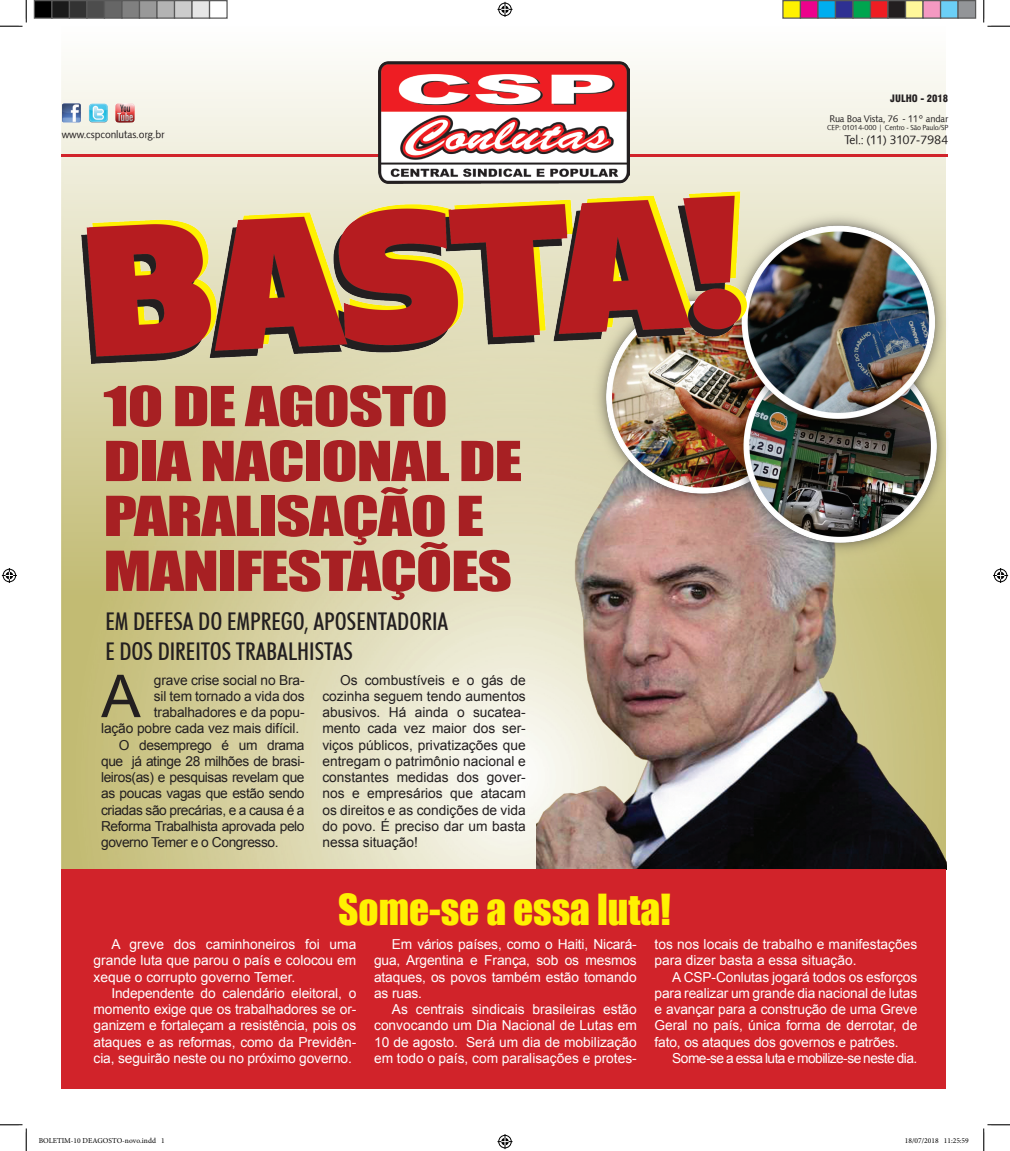
<style>
.page{position:relative;width:1010px;height:1151px;background:#fff}
.page>*{position:absolute;margin:0;border:0;box-sizing:border-box;transform-origin:0 0}
.t1{font:59.12px "Arial";color:#231f20}
.t2{font:50.88px/54.9px "Impact";letter-spacing:-.02em;color:#a72023;scale:1.31 1}
.t3{font:39.38px "Impact";color:#fff101}
.t4{font:500 condensed 24.5px "Futura BT";color:#231f20}
.t5{font:13.75px/16.2px "Arial";letter-spacing:-.01em;color:#fff;text-align:justify}
.t6{font:13.75px/16.2px "Arial";letter-spacing:-.01em;color:#231f20;text-align:justify}
.t7{font:13.75px "Arial";letter-spacing:-.04em;color:#fff}
.t8{font:12px "Symphony";letter-spacing:-.045em;color:#231f20}
.t9{font:10.25px "Symphony";color:#231f20}
.t10{font:10px "Corporate Black SWFTE";color:#231f20}
.t11{font:9.38px "Symphony";letter-spacing:-.01em;color:#231f20}
.t12{font:7.5px "Minion Pro";color:#000}
.t13{font:7px "Symphony";letter-spacing:-.01em;color:#231f20}
</style>
<div class="page">
<img style="left:61px;top:61px;width:884px;height:979px">
<img style="left:536px;top:434px;width:409px;height:435px">
<img style="left:577px;top:202px;width:369px;height:370px">
<img style="left:82px;top:191px;width:665px;height:172px">
<hr style="left:62px;top:154px;width:886px;height:2px;background:#d1232a">
<img style="left:378px;top:62px;width:251px;height:121px">
<img style="left:61px;top:102px;width:21px;height:21px">
<img style="left:87px;top:102px;width:22px;height:21px">
<img style="left:114px;top:102px;width:21px;height:21px">
<div style="left:62px;top:869px;width:883px;height:220px;background:#d1232a"></div>
<svg style="left:0;top:0;width:27px;height:27px"></svg>
<svg style="left:0;top:1124px;width:27px;height:27px"></svg>
<svg style="left:983px;top:0;width:26px;height:27px"></svg>
<svg style="left:983px;top:1124px;width:26px;height:27px"></svg>
<svg style="left:497px;top:2px;width:15px;height:15px"></svg>
<svg style="left:497px;top:1134px;width:15px;height:15px"></svg>
<svg style="left:2px;top:568px;width:15px;height:15px"></svg>
<svg style="left:993px;top:568px;width:14px;height:15px"></svg>
<div style="left:34px;top:1px;width:18px;height:17px;background:#000"></div>
<div style="left:34px;top:0;width:18px;height:19px;border:1px solid #595959"></div>
<div style="left:52px;top:1px;width:17px;height:17px;background:#1a1a1a"></div>
<div style="left:51px;top:0;width:19px;height:19px;border:1px solid #595959"></div>
<div style="left:69px;top:1px;width:18px;height:17px;background:#333"></div>
<div style="left:69px;top:0;width:19px;height:19px;border:1px solid #595959"></div>
<div style="left:87px;top:1px;width:17px;height:17px;background:#4d4d4d"></div>
<div style="left:86px;top:0;width:19px;height:19px;border:1px solid #595959"></div>
<div style="left:104px;top:1px;width:18px;height:17px;background:#666"></div>
<div style="left:104px;top:0;width:18px;height:19px;border:1px solid #595959"></div>
<div style="left:122px;top:1px;width:17px;height:17px;background:#808080"></div>
<div style="left:121px;top:0;width:19px;height:19px;border:1px solid #595959"></div>
<div style="left:139px;top:1px;width:18px;height:17px;background:#999"></div>
<div style="left:139px;top:0;width:19px;height:19px;border:1px solid #595959"></div>
<div style="left:157px;top:1px;width:17px;height:17px;background:#b3b3b3"></div>
<div style="left:156px;top:0;width:19px;height:19px;border:1px solid #595959"></div>
<div style="left:174px;top:1px;width:18px;height:17px;background:#ccc"></div>
<div style="left:174px;top:0;width:18px;height:19px;border:1px solid #595959"></div>
<div style="left:192px;top:1px;width:17px;height:17px;background:#e6e6e6"></div>
<div style="left:191px;top:0;width:19px;height:19px;border:1px solid #595959"></div>
<div style="left:209px;top:0;width:19px;height:19px;border:1px solid #595959"></div>
<div style="left:782px;top:1px;width:18px;height:17px;background:#fff101"></div>
<div style="left:782px;top:0;width:18px;height:19px;border:1px solid #595959"></div>
<div style="left:800px;top:1px;width:17px;height:17px;background:#ed028c"></div>
<div style="left:799px;top:0;width:19px;height:19px;border:1px solid #595959"></div>
<div style="left:817px;top:1px;width:18px;height:17px;background:#00aeef"></div>
<div style="left:817px;top:0;width:18px;height:19px;border:1px solid #595959"></div>
<div style="left:835px;top:1px;width:17px;height:17px;background:#2e3092"></div>
<div style="left:834px;top:0;width:19px;height:19px;border:1px solid #595959"></div>
<div style="left:852px;top:1px;width:18px;height:17px;background:#00a54f"></div>
<div style="left:852px;top:0;width:18px;height:19px;border:1px solid #595959"></div>
<div style="left:870px;top:1px;width:17px;height:17px;background:#ee1d23"></div>
<div style="left:869px;top:0;width:19px;height:19px;border:1px solid #595959"></div>
<div style="left:887px;top:1px;width:18px;height:17px;background:#231f20"></div>
<div style="left:887px;top:0;width:18px;height:19px;border:1px solid #595959"></div>
<div style="left:905px;top:1px;width:17px;height:17px;background:#fff79a"></div>
<div style="left:904px;top:0;width:19px;height:19px;border:1px solid #595959"></div>
<div style="left:922px;top:1px;width:18px;height:17px;background:#f499c2"></div>
<div style="left:922px;top:0;width:18px;height:19px;border:1px solid #595959"></div>
<div style="left:940px;top:1px;width:17px;height:17px;background:#6bcff6"></div>
<div style="left:939px;top:0;width:19px;height:19px;border:1px solid #595959"></div>
<div style="left:957px;top:1px;width:18px;height:17px;background:#939598"></div>
<div style="left:957px;top:0;width:18px;height:19px;border:1px solid #595959"></div>
<p class="t9" style="left:62px;top:128px;width:104px">www.cspconlutas.org.br</p>
<p class="t2" style="left:103px;top:377px;width:264px">10 DE AGOSTO</p>
<p class="t2" style="left:103px;top:432px;width:321px">DIA NACIONAL DE<br>PARALISAÇÃO E<br>MANIFESTAÇÕES</p>
<p class="t4" style="left:105px;top:607px;width:344px">EM DEFESA DO EMPREGO, APOSENTADORIA</p>
<p class="t4" style="left:105px;top:636px;width:249px">E DOS DIREITOS TRABALHISTAS</p>
<p class="t1" style="left:101px;top:658px;width:41px">A</p>
<p class="t6" style="left:154px;top:672px;width:152px">grave crise social no Bra-</p>
<p class="t6" style="left:154px;top:688px;width:152px">sil tem tornado a vida dos</p>
<p class="t6" style="left:154px;top:704px;width:152px">trabalhadores e da popu-</p>
<p class="t6" style="left:101px;top:721px;width:199px">lação pobre cada vez mais difícil.</p>
<p class="t6" style="left:101px;top:737px;width:205px;text-indent:18px">O desemprego é um drama que já atinge 28 milhões de brasi&shy;leiros(as) e pesquisas revelam que as poucas vagas que estão sendo criadas são precárias, e a causa é a Reforma Trabalhista aprovada pelo governo Temer e o Congresso.</p>
<p class="t6" style="left:322px;top:672px;width:205px;text-indent:18px">Os combustíveis e o gás de cozinha seguem tendo aumentos abusivos. Há ainda o sucatea&shy;mento cada vez maior dos ser&shy;viços públicos, privatizações que entregam o patrimônio nacional e constantes medidas dos gover&shy;nos e empresários que atacam os direitos e as condições de vida do povo. É preciso dar um basta nessa situação!</p>
<p class="t3" style="left:338px;top:879px;width:334px">Some-se a essa luta!</p>
<p class="t10" style="left:890px;top:93px;width:59px">JULHO - 2018</p>
<p class="t11" style="left:829px;top:112px;width:120px">Rua Boa Vista, 76 - 11° andar</p>
<p class="t13" style="left:826px;top:123px;width:123px">CEP: 01014-000 | Centro - São Paulo/SP</p>
<p class="t8" style="left:844px;top:133px;width:105px">Tel.: (11) 3107-7984</p>
<p class="t5" style="left:94px;top:936px;width:264px;text-indent:18px">A greve dos caminhoneiros foi uma grande luta que parou o país e colocou em xeque o corrupto governo Temer.</p>
<p class="t5" style="left:94px;top:985px;width:264px;text-indent:18px">Independente do calendário eleitoral, o momento exige que os trabalhadores se or&shy;ganizem e fortaleçam a resistência, pois os ataques e as reformas, como da Previdên&shy;cia, seguirão neste ou no próximo governo.</p>
<p class="t5" style="left:374px;top:936px;width:264px;text-indent:18px">Em vários países, como o Haiti, Nicará&shy;gua, Argentina e França, sob os mesmos ataques, os povos também estão tomando as ruas.</p>
<p class="t5" style="left:374px;top:1001px;width:264px;text-indent:18px">As centrais sindicais brasileiras estão convocando um Dia Nacional de Lutas em 10 de agosto. Será um dia de mobilização em todo o país, com paralisações e protes-</p>
<p class="t5" style="left:654px;top:936px;width:264px">tos nos locais de trabalho e manifestações para dizer basta a essa situação.</p>
<p class="t5" style="left:654px;top:969px;width:264px;text-indent:18px">A CSP-Conlutas jogará todos os esforços para realizar um grande dia nacional de lutas e avançar para a construção de uma Greve Geral no país, única forma de derrotar, de fato, os ataques dos governos e patrões.</p>
<p class="t7" style="left:672px;top:1049px;width:246px">Some-se a essa luta e mobilize-se neste dia.</p>
<p class="t12" style="left:39px;top:1136px;width:127px">BOLETIM-10 DEAGOSTO-novo.indd 1</p>
<p class="t12" style="left:904px;top:1136px;width:65px">18/07/2018 11:25:59</p>
</div>
